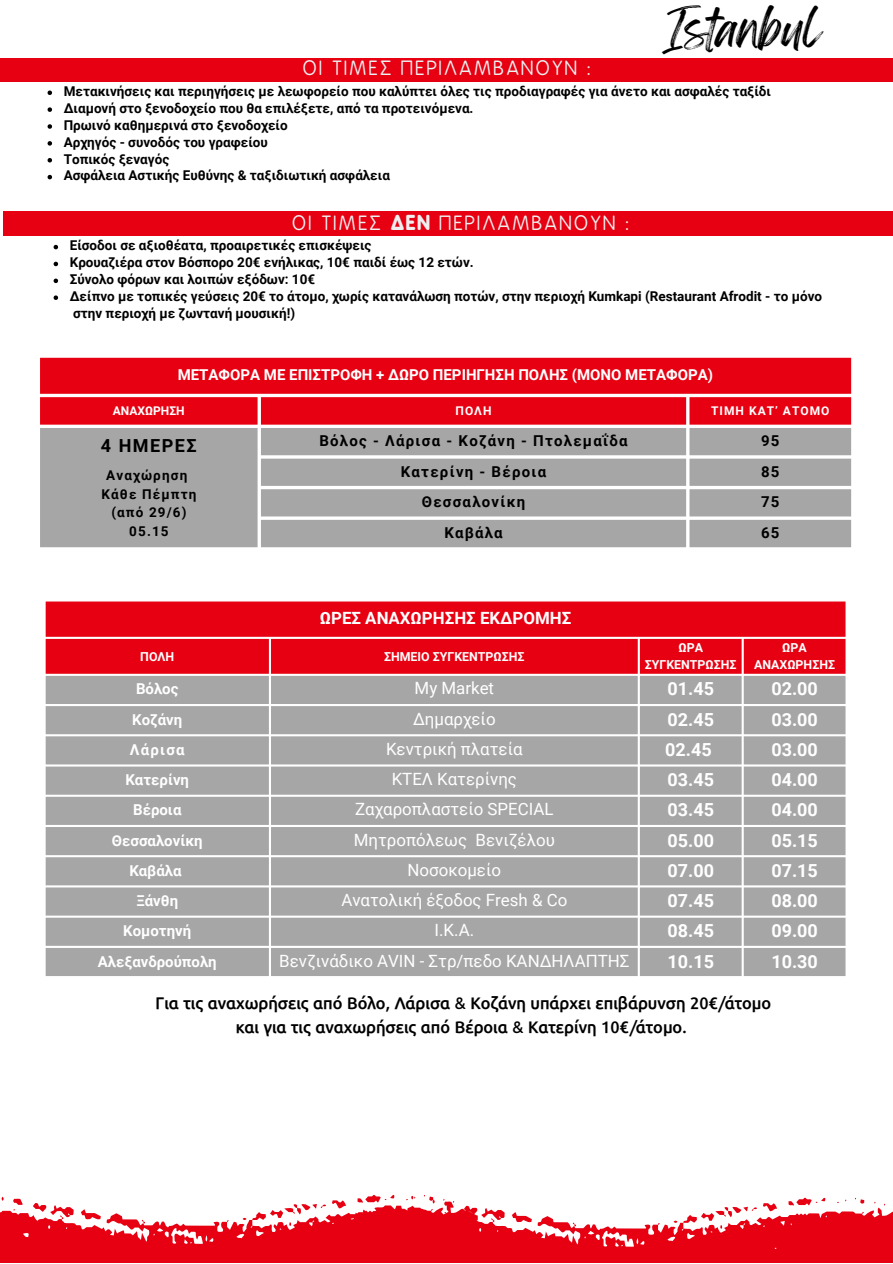
<style>
.page{position:relative;width:893px;height:1264px;background:#fff}
.page>*{position:absolute;margin:0;border:0;box-sizing:border-box;transform-origin:0 0}
.t1{font:43.8px "Feeling Passionate";color:#000}
.t2{font:19.5px "B Preplay";letter-spacing:.085em;color:#efefef}
.t3{font:700 18px "Roboto";color:#fff}
.t4{font:700 18px "Roboto";letter-spacing:.085em;color:#000}
.t5{font:16.95px "Roboto";color:#fff}
.t6{font:700 16.8px "Roboto";color:#fff}
.t7{font:600 16.5px "Repo";color:#000}
.t8{font:700 15px "Roboto";color:#fff}
.t9{font:700 15px "Roboto";letter-spacing:.085em;color:#000}
.t10{font:700 13.5px/16.8px "Roboto";color:#000}
.t11{font:700 13.5px "Roboto";letter-spacing:.085em;color:#000}
.t12{font:700 12.3px/16.5px "Roboto";color:#fff;text-align:center}
.t13{font:700 12px "Roboto";letter-spacing:.085em;color:#fff}
.t14{font:700 12px "Roboto";color:#fff}
.s1{font-weight:700}
</style>
<div class="page">
<div style="left:0;top:58px;width:892px;height:24px;background:#e60012"></div>
<div style="left:3px;top:211px;width:889px;height:25px;background:#e60012"></div>
<svg style="left:48px;top:90px;width:4px;height:5px"></svg>
<svg style="left:48px;top:107px;width:4px;height:5px"></svg>
<svg style="left:48px;top:124px;width:4px;height:5px"></svg>
<svg style="left:48px;top:141px;width:4px;height:5px"></svg>
<svg style="left:48px;top:158px;width:4px;height:4px"></svg>
<svg style="left:48px;top:175px;width:4px;height:4px"></svg>
<svg style="left:54px;top:245px;width:4px;height:4px"></svg>
<svg style="left:54px;top:262px;width:4px;height:4px"></svg>
<svg style="left:54px;top:278px;width:4px;height:5px"></svg>
<svg style="left:54px;top:295px;width:4px;height:5px"></svg>
<svg style="left:40px;top:358px;width:811px;height:66px;background:#e70d1e"></svg>
<svg style="left:40px;top:428px;width:811px;height:119px;background:#acacac"></svg>
<div style="left:46px;top:601px;width:799px;height:72px;background:#e60012"></div>
<svg style="left:46px;top:676px;width:799px;height:300px;background:#acacac"></svg>
<svg style="left:0;top:1194px;width:892px;height:69px"></svg>
<p class="t2" style="left:303px;top:58px;width:290px">ΟΙ ΤΙΜΕΣ ΠΕΡΙΛΑΜΒΑΝΟΥΝ :</p>
<p class="t1" style="left:662px;top:-6px;width:160px">Istanbul</p>
<p class="t10" style="left:64px;top:83px;width:708px">Mετακινήσεις και περιηγήσεις με λεωφορείο που καλύπτει όλες τις προδιαγραφές για άνετο και ασφαλές ταξίδι</p>
<p class="t10" style="left:64px;top:100px;width:411px">Διαμονή στο ξενοδοχείο που θα επιλέξετε, από τα προτεινόμενα.</p>
<p class="t10" style="left:64px;top:117px;width:225px">Πρωινό καθημερινά στο ξενοδοχείο</p>
<p class="t10" style="left:64px;top:134px;width:206px">Αρχηγός - συνοδός του γραφείου</p>
<p class="t10" style="left:64px;top:151px;width:107px">Τοπικός ξεναγός</p>
<p class="t10" style="left:64px;top:167px;width:328px">Ασφάλεια Αστικής Ευθύνης &amp; ταξιδιωτική ασφάλεια</p>
<p class="t2" style="left:293px;top:212px;width:339px">ΟΙ ΤΙΜΕΣ <span class="s1">ΔΕΝ</span> ΠΕΡΙΛΑΜΒΑΝΟΥΝ :</p>
<p class="t10" style="left:70px;top:237px;width:303px">Είσοδοι σε αξιοθέατα, προαιρετικές επισκέψεις</p>
<p class="t10" style="left:70px;top:254px;width:405px">Κρουαζιέρα στον Βόσπορο 20€ ενήλικας, 10€ παιδί έως 12 ετών.</p>
<p class="t10" style="left:70px;top:271px;width:247px">Σύνολο φόρων και λοιπών εξόδων: 10€</p>
<p class="t10" style="left:70px;top:288px;width:753px">Δείπνο με τοπικές γεύσεις 20€ το άτομο, χωρίς κατανάλωση ποτών, στην περιοχή Kumkapi (Restaurant Afrodit - το μόνο στην περιοχή με ζωντανή μουσική!)</p>
<p class="t8" style="left:178px;top:366px;width:536px">ΜΕΤΑΦΟΡΑ ΜΕ ΕΠΙΣΤΡΟΦΗ + ΔΩΡΟ ΠΕΡΙΗΓΗΣΗ ΠΟΛΗΣ (ΜΟΝΟ ΜΕΤΑΦΟΡΑ)</p>
<p class="t14" style="left:113px;top:403px;width:73px">ΑΝΑΧΩΡΗΣΗ</p>
<p class="t13" style="left:455px;top:403px;width:38px">ΠΟΛΗ</p>
<p class="t13" style="left:711px;top:403px;width:120px">ΤΙΜΗ ΚΑΤ’ ΑΤΟΜΟ</p>
<p class="t4" style="left:101px;top:435px;width:97px">4 ΗΜΕΡΕΣ</p>
<p class="t11" style="left:106px;top:468px;width:83px">Αναχώρηση</p>
<p class="t11" style="left:101px;top:486px;width:96px">Κάθε Πέμπτη</p>
<p class="t10" style="left:111px;top:504px;width:77px">(από 29/6)</p>
<p class="t10" style="left:129px;top:522px;width:41px">05.15</p>
<p class="t9" style="left:319px;top:432px;width:310px">Βόλος - Λάρισα - Κοζάνη - Πτολεμαΐδα</p>
<p class="t9" style="left:761px;top:432px;width:20px">95</p>
<p class="t9" style="left:401px;top:462px;width:147px">Κατερίνη - Βέροια</p>
<p class="t9" style="left:761px;top:462px;width:20px">85</p>
<p class="t9" style="left:422px;top:493px;width:105px">Θεσσαλονίκη</p>
<p class="t9" style="left:761px;top:493px;width:20px">75</p>
<p class="t9" style="left:444px;top:524px;width:60px">Καβάλα</p>
<p class="t9" style="left:761px;top:524px;width:20px">65</p>
<p class="t6" style="left:320px;top:608px;width:253px">ΩΡΕΣ ΑΝΑΧΩΡΗΣΗΣ ΕΚΔΡΟΜΗΣ</p>
<p class="t12" style="left:140px;top:648px;width:36px">ΠΟΛΗ</p>
<p class="t12" style="left:384px;top:648px;width:142px">ΣΗΜΕΙΟ ΣΥΓΚΕΝΤΡΩΣΗΣ</p>
<p class="t12" style="left:644px;top:640px;width:93px">ΩΡΑ<br>ΣΥΓΚΕΝΤΡΩΣΗΣ</p>
<p class="t12" style="left:754px;top:640px;width:82px">ΩΡΑ<br>ΑΝΑΧΩΡΗΣΗΣ</p>
<p class="t8" style="left:136px;top:680px;width:44px">Βόλος</p>
<p class="t5" style="left:414px;top:678px;width:81px">My Market</p>
<p class="t3" style="left:667px;top:678px;width:48px">01.45</p>
<p class="t3" style="left:771px;top:678px;width:48px">02.00</p>
<p class="t8" style="left:132px;top:710px;width:51px">Κοζάνη</p>
<p class="t5" style="left:413px;top:709px;width:84px">Δημαρχείο</p>
<p class="t3" style="left:667px;top:709px;width:48px">02.45</p>
<p class="t3" style="left:771px;top:709px;width:48px">03.00</p>
<p class="t8" style="left:130px;top:741px;width:56px">Λάρισα</p>
<p class="t5" style="left:386px;top:739px;width:138px">Κεντρική πλατεία</p>
<p class="t3" style="left:665px;top:739px;width:48px">02.45</p>
<p class="t3" style="left:771px;top:739px;width:48px">03.00</p>
<p class="t8" style="left:125px;top:771px;width:65px">Κατερίνη</p>
<p class="t5" style="left:391px;top:769px;width:127px">ΚΤΕΛ Κατερίνης</p>
<p class="t3" style="left:667px;top:769px;width:48px">03.45</p>
<p class="t3" style="left:771px;top:769px;width:48px">04.00</p>
<p class="t8" style="left:133px;top:801px;width:50px">Βέροια</p>
<p class="t5" style="left:355px;top:799px;width:200px">Ζαχαροπλαστείο SPECIAL</p>
<p class="t3" style="left:667px;top:799px;width:48px">03.45</p>
<p class="t3" style="left:771px;top:799px;width:48px">04.00</p>
<p class="t8" style="left:112px;top:831px;width:92px">Θεσσαλονίκη</p>
<p class="t5" style="left:354px;top:829px;width:202px">Μητροπόλεως Βενιζέλου</p>
<p class="t3" style="left:667px;top:830px;width:48px">05.00</p>
<p class="t3" style="left:771px;top:830px;width:48px">05.15</p>
<p class="t8" style="left:129px;top:861px;width:54px">Καβάλα</p>
<p class="t5" style="left:407px;top:860px;width:95px">Νοσοκομείο</p>
<p class="t3" style="left:667px;top:860px;width:48px">07.00</p>
<p class="t3" style="left:771px;top:860px;width:48px">07.15</p>
<p class="t8" style="left:136px;top:892px;width:43px">Ξάνθη</p>
<p class="t5" style="left:341px;top:890px;width:227px">Ανατολική έξοδος Fresh &amp; Co</p>
<p class="t3" style="left:667px;top:890px;width:48px">07.45</p>
<p class="t3" style="left:771px;top:890px;width:48px">08.00</p>
<p class="t8" style="left:123px;top:922px;width:69px">Κομοτηνή</p>
<p class="t5" style="left:434px;top:920px;width:41px">Ι.Κ.Α.</p>
<p class="t3" style="left:667px;top:920px;width:48px">08.45</p>
<p class="t3" style="left:771px;top:920px;width:48px">09.00</p>
<p class="t8" style="left:98px;top:952px;width:120px">Αλεξανδρούπολη</p>
<p class="t5" style="left:279px;top:950px;width:352px">Βενζινάδικο AVIN - Στρ/πεδο ΚΑΝΔΗΛΑΠΤΗΣ</p>
<p class="t3" style="left:667px;top:950px;width:48px">10.15</p>
<p class="t3" style="left:771px;top:950px;width:48px">10.30</p>
<p class="t7" style="left:156px;top:992px;width:617px">Για τις αναχωρήσεις από Βόλο, Λάρισα &amp; Κοζάνη υπάρχει επιβάρυνση 20€/άτομο</p>
<p class="t7" style="left:236px;top:1016px;width:452px">και για τις αναχωρήσεις από Βέροια &amp; Κατερίνη 10€/άτομο.</p>
</div>
